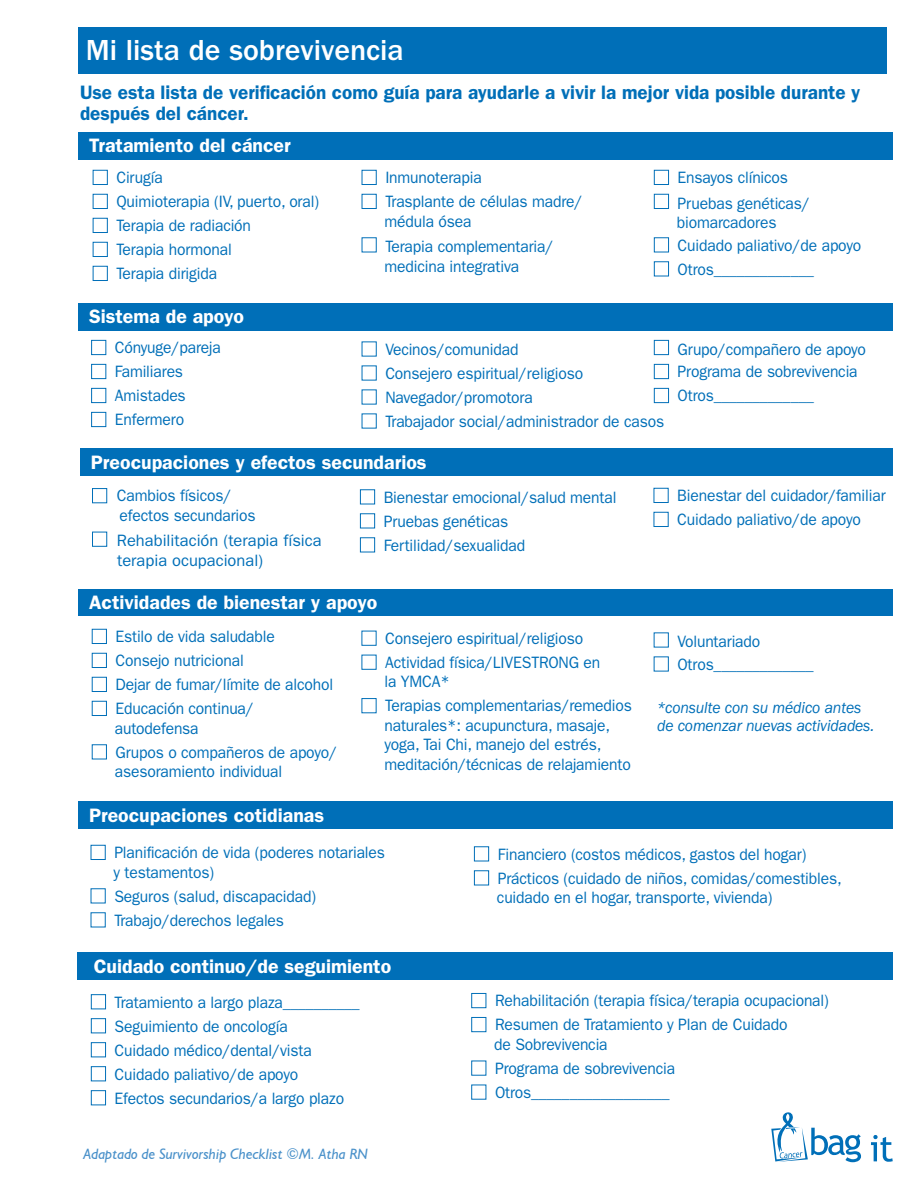
<style>
.page{position:relative;width:918px;height:1188px;background:#fff}
.page>*{position:absolute;margin:0;border:0;box-sizing:border-box;transform-origin:0 0}
.t1{font:500 30px "ITC Franklin Gothic Std";color:#fff}
.t2{font:600 19.5px "ITC Franklin Gothic Std";color:#fff}
.t3{font:600 19.5px/21px "ITC Franklin Gothic Std";color:#006fb8}
.t4{font:16.5px/19.5px "ITC Franklin Gothic Std";letter-spacing:-.01em;color:#006fb8;scale:.95 1}
.t5{font:italic 16.5px/18px "ITC Franklin Gothic Std";letter-spacing:-.01em;color:#006fb8;scale:.95 1}
.t6{font:16.5px/19.5px "ITC Franklin Gothic Std";letter-spacing:-.01em;color:#006fb8}
.t7{font:italic 15px "Humanist 521 BT";color:#4a91ca}
</style>
<div class="page">
<div style="left:92px;top:629px;width:15px;height:15px;border:1px solid #006fb8"></div>
<div style="left:92px;top:653px;width:15px;height:15px;border:1px solid #006fb8"></div>
<div style="left:92px;top:677px;width:15px;height:15px;border:1px solid #006fb8"></div>
<div style="left:92px;top:701px;width:15px;height:15px;border:1px solid #006fb8"></div>
<div style="left:92px;top:745px;width:15px;height:14px;border:1px solid #006fb8"></div>
<div style="left:93px;top:170px;width:15px;height:15px;border:1px solid #006fb8"></div>
<div style="left:93px;top:194px;width:15px;height:15px;border:1px solid #006fb8"></div>
<div style="left:93px;top:218px;width:15px;height:15px;border:1px solid #006fb8"></div>
<div style="left:93px;top:242px;width:15px;height:15px;border:1px solid #006fb8"></div>
<div style="left:93px;top:266px;width:15px;height:15px;border:1px solid #006fb8"></div>
<div style="left:79px;top:133px;width:814px;height:27px;background:#006fb8"></div>
<div style="left:91px;top:340px;width:15px;height:15px;border:1px solid #006fb8"></div>
<div style="left:91px;top:364px;width:15px;height:15px;border:1px solid #006fb8"></div>
<div style="left:91px;top:388px;width:15px;height:15px;border:1px solid #006fb8"></div>
<div style="left:91px;top:412px;width:15px;height:15px;border:1px solid #006fb8"></div>
<div style="left:79px;top:303px;width:814px;height:27px;background:#006fb8"></div>
<div style="left:92px;top:488px;width:15px;height:15px;border:1px solid #006fb8"></div>
<div style="left:92px;top:532px;width:15px;height:14px;border:1px solid #006fb8"></div>
<div style="left:80px;top:448px;width:813px;height:28px;background:#006fb8"></div>
<div style="left:79px;top:589px;width:814px;height:27px;background:#006fb8"></div>
<div style="left:91px;top:845px;width:14px;height:15px;border:1px solid #006fb8"></div>
<div style="left:79px;top:802px;width:814px;height:27px;background:#006fb8"></div>
<div style="left:91px;top:994px;width:15px;height:15px;border:1px solid #006fb8"></div>
<div style="left:91px;top:1018px;width:15px;height:15px;border:1px solid #006fb8"></div>
<div style="left:91px;top:1042px;width:15px;height:15px;border:1px solid #006fb8"></div>
<div style="left:91px;top:1066px;width:15px;height:15px;border:1px solid #006fb8"></div>
<div style="left:91px;top:1090px;width:15px;height:15px;border:1px solid #006fb8"></div>
<div style="left:77px;top:952px;width:816px;height:28px;background:#006fb8"></div>
<div style="left:360px;top:490px;width:15px;height:14px;border:1px solid #006fb8"></div>
<div style="left:360px;top:514px;width:15px;height:14px;border:1px solid #006fb8"></div>
<div style="left:360px;top:538px;width:15px;height:14px;border:1px solid #006fb8"></div>
<div style="left:362px;top:698px;width:14px;height:15px;border:1px solid #006fb8"></div>
<div style="left:654px;top:633px;width:15px;height:14px;border:1px solid #006fb8"></div>
<div style="left:654px;top:657px;width:15px;height:14px;border:1px solid #006fb8"></div>
<div style="left:474px;top:847px;width:15px;height:14px;border:1px solid #006fb8"></div>
<div style="left:474px;top:871px;width:15px;height:14px;border:1px solid #006fb8"></div>
<div style="left:472px;top:993px;width:14px;height:15px;border:1px solid #006fb8"></div>
<div style="left:472px;top:1017px;width:14px;height:15px;border:1px solid #006fb8"></div>
<div style="left:654px;top:488px;width:14px;height:15px;border:1px solid #006fb8"></div>
<div style="left:654px;top:512px;width:14px;height:15px;border:1px solid #006fb8"></div>
<svg style="left:871px;top:1135px;width:22px;height:27px"></svg>
<svg style="left:771px;top:1112px;width:90px;height:50px"></svg>
<div style="left:362px;top:170px;width:14px;height:15px;border:1px solid #006fb8"></div>
<div style="left:362px;top:194px;width:14px;height:15px;border:1px solid #006fb8"></div>
<div style="left:654px;top:170px;width:15px;height:15px;border:1px solid #006fb8"></div>
<div style="left:654px;top:194px;width:15px;height:15px;border:1px solid #006fb8"></div>
<div style="left:654px;top:238px;width:15px;height:14px;border:1px solid #006fb8"></div>
<div style="left:654px;top:262px;width:15px;height:14px;border:1px solid #006fb8"></div>
<div style="left:654px;top:340px;width:15px;height:15px;border:1px solid #006fb8"></div>
<div style="left:654px;top:364px;width:15px;height:15px;border:1px solid #006fb8"></div>
<div style="left:654px;top:388px;width:15px;height:15px;border:1px solid #006fb8"></div>
<div style="left:78px;top:27px;width:809px;height:47px;background:#006fb8"></div>
<p class="t1" style="left:86px;top:33px;width:319px">Mi lista de sobrevivencia</p>
<p class="t3" style="left:80px;top:81px;width:782px">Use esta lista de verificación como guía para ayudarle a vivir la mejor vida posible durante y después del cáncer.</p>
<p class="t2" style="left:89px;top:134px;width:203px">Tratamiento del cáncer</p>
<p class="t4" style="left:116px;top:168px;width:50px">Cirugía</p>
<p class="t4" style="left:116px;top:192px;width:215px">Quimioterapia (IV, puerto, oral)</p>
<p class="t4" style="left:116px;top:216px;width:143px">Terapia de radiación</p>
<p class="t4" style="left:116px;top:240px;width:123px">Terapia hormonal</p>
<p class="t4" style="left:116px;top:264px;width:108px">Terapia dirigida</p>
<p class="t2" style="left:89px;top:305px;width:156px">Sistema de apoyo</p>
<p class="t4" style="left:115px;top:338px;width:113px">Cónyuge/pareja</p>
<p class="t4" style="left:115px;top:362px;width:73px">Familiares</p>
<p class="t4" style="left:115px;top:386px;width:76px">Amistades</p>
<p class="t4" style="left:115px;top:410px;width:74px">Enfermero</p>
<p class="t4" style="left:385px;top:168px;width:103px">Inmunoterapia</p>
<p class="t4" style="left:385px;top:192px;width:209px">Trasplante de células madre/</p>
<p class="t4" style="left:385px;top:211px;width:93px">médula ósea</p>
<p class="t4" style="left:385px;top:237px;width:179px">Terapia complementaria/</p>
<p class="t4" style="left:385px;top:256px;width:143px">medicina integrativa</p>
<p class="t4" style="left:385px;top:340px;width:142px">Vecinos/comunidad</p>
<p class="t4" style="left:385px;top:364px;width:210px">Consejero espiritual/religioso</p>
<p class="t4" style="left:385px;top:388px;width:157px">Navegador/promotora</p>
<p class="t4" style="left:385px;top:412px;width:295px">Trabajador social/administrador de casos</p>
<p class="t2" style="left:91px;top:451px;width:337px">Preocupaciones y efectos secundarios</p>
<p class="t4" style="left:117px;top:486px;width:122px">Cambios físicos/</p>
<p class="t4" style="left:120px;top:506px;width:145px">efectos secundarios</p>
<p class="t6" style="left:117px;top:531px;width:206px">Rehabilitación (terapia física terapia ocupacional)</p>
<p class="t4" style="left:384px;top:487px;width:247px">Bienestar emocional/salud mental</p>
<p class="t4" style="left:384px;top:511px;width:133px">Pruebas genéticas</p>
<p class="t4" style="left:384px;top:535px;width:150px">Fertilidad/sexualidad</p>
<p class="t2" style="left:89px;top:591px;width:290px">Actividades de bienestar y apoyo</p>
<p class="t4" style="left:678px;top:168px;width:118px">Ensayos clínicos</p>
<p class="t4" style="left:678px;top:193px;width:141px">Pruebas genéticas/</p>
<p class="t4" style="left:677px;top:213px;width:106px">biomarcadores</p>
<p class="t4" style="left:678px;top:235px;width:195px">Cuidado paliativo/de apoyo</p>
<p class="t4" style="left:678px;top:259px;width:145px">Otros_____________</p>
<p class="t4" style="left:678px;top:340px;width:200px">Grupo/compañero de apoyo</p>
<p class="t4" style="left:678px;top:362px;width:191px">Programa de sobrevivencia</p>
<p class="t4" style="left:678px;top:386px;width:145px">Otros_____________</p>
<p class="t4" style="left:677px;top:486px;width:221px">Bienestar del cuidador/familiar</p>
<p class="t4" style="left:677px;top:510px;width:195px">Cuidado paliativo/de apoyo</p>
<p class="t4" style="left:116px;top:627px;width:169px">Estilo de vida saludable</p>
<p class="t4" style="left:116px;top:651px;width:136px">Consejo nutricional</p>
<p class="t4" style="left:116px;top:675px;width:231px">Dejar de fumar/límite de alcohol</p>
<p class="t4" style="left:115px;top:699px;width:148px">Educación continua/ autodefensa</p>
<p class="t4" style="left:115px;top:742px;width:236px">Grupos o compañeros de apoyo/ asesoramiento individual</p>
<p class="t2" style="left:89px;top:804px;width:237px">Preocupaciones cotidianas</p>
<p class="t4" style="left:385px;top:629px;width:210px">Consejero espiritual/religioso</p>
<p class="t4" style="left:385px;top:653px;width:228px">Actividad física/LIVESTRONG en</p>
<p class="t4" style="left:384px;top:672px;width:70px">la YMCA*</p>
<p class="t4" style="left:384px;top:696px;width:262px">Terapias complementarias/remedios naturales*: acupunctura, masaje, yoga, Tai Chi, manejo del estrés, meditación/técnicas de relajamiento</p>
<p class="t4" style="left:677px;top:632px;width:89px">Voluntariado</p>
<p class="t4" style="left:677px;top:655px;width:145px">Otros_____________</p>
<p class="t5" style="left:657px;top:699px;width:230px">*consulte con su médico antes de comenzar nuevas actividades.</p>
<p class="t4" style="left:114px;top:843px;width:286px">Planificación de vida (poderes notariales</p>
<p class="t4" style="left:114px;top:862px;width:107px">y testamentos)</p>
<p class="t4" style="left:114px;top:886px;width:214px">Seguros (salud, discapacidad)</p>
<p class="t4" style="left:114px;top:910px;width:180px">Trabajo/derechos legales</p>
<p class="t2" style="left:94px;top:955px;width:299px">Cuidado continuo/de seguimiento</p>
<p class="t4" style="left:115px;top:992px;width:260px">Tratamiento a largo plaza__________</p>
<p class="t4" style="left:115px;top:1016px;width:184px">Seguimiento de oncología</p>
<p class="t4" style="left:115px;top:1040px;width:209px">Cuidado médico/dental/vista</p>
<p class="t4" style="left:115px;top:1064px;width:195px">Cuidado paliativo/de apoyo</p>
<p class="t4" style="left:115px;top:1088px;width:243px">Efectos secundarios/a largo plazo</p>
<p class="t7" style="left:83px;top:1145px;width:286px">Adaptado de Survivorship Checklist ©M. Atha RN</p>
<p class="t4" style="left:498px;top:844px;width:326px">Financiero (costos médicos, gastos del hogar)</p>
<p class="t4" style="left:497px;top:868px;width:365px">Prácticos (cuidado de niños, comidas/comestibles, cuidado en el hogar, transporte, vivienda)</p>
<p class="t4" style="left:495px;top:991px;width:353px">Rehabilitación (terapia física/terapia ocupacional)</p>
<p class="t4" style="left:495px;top:1015px;width:310px">Resumen de Tratamiento y Plan de Cuidado</p>
<p class="t4" style="left:494px;top:1035px;width:121px">de Sobrevivencia</p>
<p class="t4" style="left:495px;top:1059px;width:191px">Programa de sobrevivencia</p>
<p class="t4" style="left:495px;top:1083px;width:185px">Otros__________________</p>
</div>
